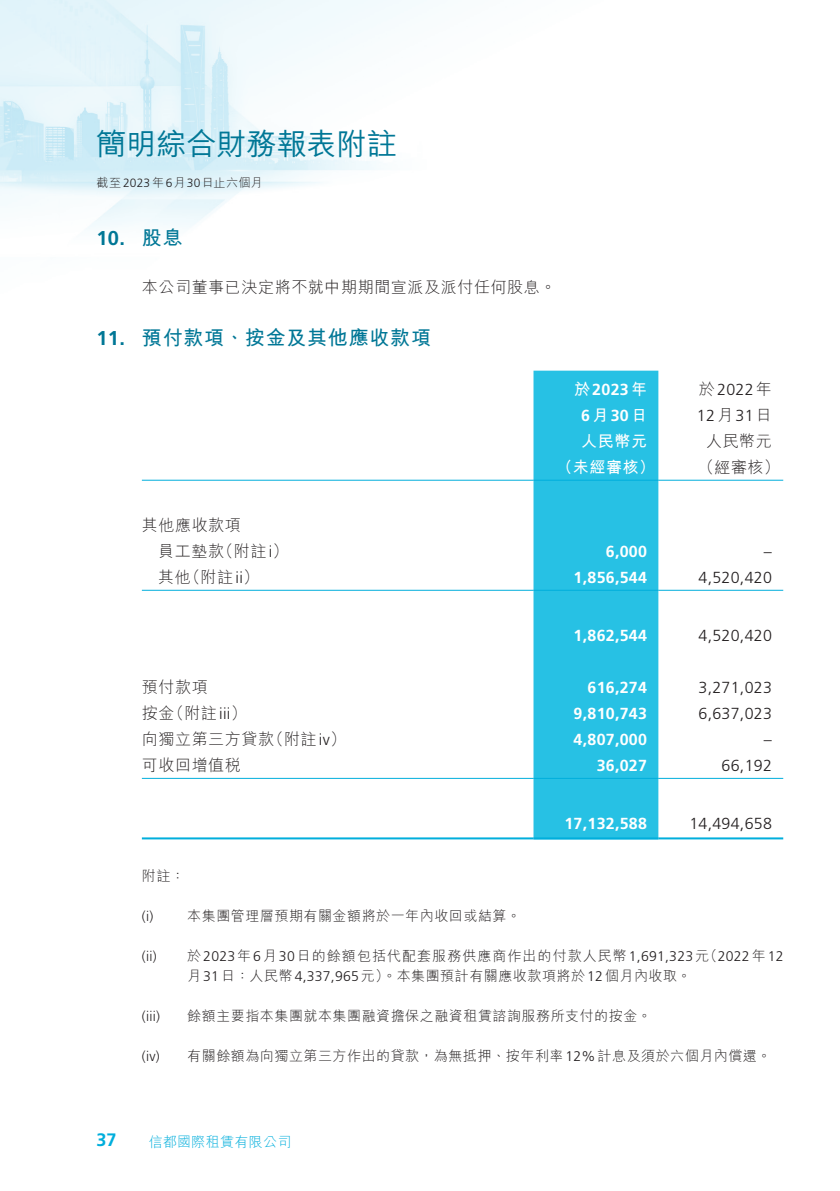
<style>
.page{position:relative;width:840px;height:1191px;background:#fff}
.page>*{position:absolute;margin:0;border:0;box-sizing:border-box;transform-origin:0 0}
.t1{font:500 30px "M Hei HK";letter-spacing:-.005em;color:#007796}
._01_H1{font:700 20px "M Hei HK";letter-spacing:.035em;color:#007796}
._01_H1-2{font:700 20px "Frutiger LT Std";color:#007796}
.t2{font:700 18px "Frutiger LT Std";color:#00aedc}
._50_Table_txt{font:700 16px "Frutiger LT Std";letter-spacing:.015em;color:#fff}
._50_Table_txt-2{font:300 16px "Frutiger LT Std";letter-spacing:.015em;color:#231f20}
._50_Table_txt-3{font:300 16px "M Hei HK";letter-spacing:.035em;color:#231f20}
._00_txt{font:300 16px "M Hei HK";letter-spacing:.035em;color:#231f20}
._50_Table_txt-4{font:700 16px "M Hei HK";letter-spacing:.035em;color:#fff}
._06_Notes{font:300 14px "M Hei HK";letter-spacing:.035em;color:#231f20}
._06_Notes-2{font:300 14px/20px "M Hei HK";letter-spacing:.075em;color:#231f20}
.t3{font:300 14px "M Hei HK";letter-spacing:.02em;color:#00aedc}
._06_Notes-3{font:300 14px "Frutiger LT Std";color:#231f20}
.t4{font:300 12px "M Hei HK";letter-spacing:.025em;color:#231f20}
.s1{font-family:"Frutiger LT Std"}
.s2{font-family:"M Hei HK"}
</style>
<div class="page">
<img style="left:0;top:0;width:427px;height:229px">
<div style="left:533px;top:371px;width:125px;height:466px;background:#27c1e4"></div>
<hr style="left:142px;top:480px;width:391px;height:1px;background:#00aedc">
<hr style="left:533px;top:480px;width:125px;height:1px;background:#00aedc">
<hr style="left:658px;top:480px;width:124px;height:1px;background:#00aedc">
<hr style="left:142px;top:590px;width:391px;height:1px;background:#00aedc">
<hr style="left:533px;top:590px;width:125px;height:1px;background:#00aedc">
<hr style="left:658px;top:590px;width:124px;height:1px;background:#00aedc">
<hr style="left:142px;top:778px;width:391px;height:1px;background:#00aedc">
<hr style="left:533px;top:778px;width:125px;height:1px;background:#00aedc">
<hr style="left:658px;top:778px;width:124px;height:1px;background:#00aedc">
<hr style="left:142px;top:837px;width:391px;height:2px;background:#00aedc">
<hr style="left:533px;top:837px;width:125px;height:2px;background:#00aedc">
<hr style="left:658px;top:837px;width:124px;height:2px;background:#00aedc">
<h1 class="t1" style="left:96px;top:122px;width:302px">簡明綜合財務報表附註</h1>
<p class="t4" style="left:96px;top:176px;width:168px">截至 <span class="s1">2023</span>年<span class="s1">6</span>月<span class="s1">30</span>日止六個月</p>
<p class="_01_H1-2" style="left:96px;top:226px;width:88px">10. <span class="s2">股息</span></p>
<p class="_00_txt" style="left:142px;top:279px;width:415px">本公司董事已決定將不就中期期間宣派及派付任何股息。</p>
<p class="_01_H1" style="left:96px;top:323px;width:336px"><span class="s1">11.</span> 預付款項、按金及其他應收款項</p>
<p class="_50_Table_txt" style="left:573px;top:380px;width:74px"><span class="s2">於</span>2023<span class="s2">年</span></p>
<p class="_50_Table_txt" style="left:581px;top:406px;width:67px">6<span class="s2">月</span>30<span class="s2">日</span></p>
<p class="_50_Table_txt-2" style="left:698px;top:380px;width:74px"><span class="s2">於</span>2022<span class="s2">年</span></p>
<p class="_50_Table_txt-2" style="left:696px;top:406px;width:76px">12<span class="s2">月</span>31<span class="s2">日</span></p>
<p class="_50_Table_txt-4" style="left:581px;top:429px;width:67px">人民幣元</p>
<p class="_50_Table_txt-3" style="left:705px;top:432px;width:67px">人民幣元</p>
<p class="_50_Table_txt-4" style="left:556px;top:455px;width:100px">（未經審核）</p>
<p class="_50_Table_txt-3" style="left:697px;top:458px;width:83px">（經審核）</p>
<p class="_50_Table_txt-3" style="left:142px;top:516px;width:100px">其他應收款項</p>
<p class="_50_Table_txt-3" style="left:158px;top:542px;width:132px">員工墊款（附註<span class="s1">i</span>）</p>
<p class="_50_Table_txt" style="left:605px;top:542px;width:43px">6,000</p>
<p class="_50_Table_txt-2" style="left:763px;top:542px;width:9px">–</p>
<p class="_50_Table_txt-3" style="left:158px;top:568px;width:102px">其他（附註<span class="s1">ii</span>）</p>
<p class="_50_Table_txt" style="left:573px;top:568px;width:75px">1,856,544</p>
<p class="_50_Table_txt-2" style="left:698px;top:568px;width:75px">4,520,420</p>
<p class="_50_Table_txt" style="left:573px;top:626px;width:75px">1,862,544</p>
<p class="_50_Table_txt-2" style="left:698px;top:626px;width:75px">4,520,420</p>
<p class="_50_Table_txt-3" style="left:142px;top:678px;width:67px">預付款項</p>
<p class="_50_Table_txt" style="left:587px;top:678px;width:61px">616,274</p>
<p class="_50_Table_txt-2" style="left:698px;top:678px;width:75px">3,271,023</p>
<p class="_50_Table_txt-3" style="left:142px;top:704px;width:106px">按金（附註<span class="s1">iii</span>）</p>
<p class="_50_Table_txt" style="left:573px;top:704px;width:75px">9,810,743</p>
<p class="_50_Table_txt-2" style="left:698px;top:704px;width:75px">6,637,023</p>
<p class="_50_Table_txt-3" style="left:142px;top:730px;width:206px">向獨立第三方貸款（附註<span class="s1">iv</span>）</p>
<p class="_50_Table_txt" style="left:573px;top:730px;width:75px">4,807,000</p>
<p class="_50_Table_txt-2" style="left:763px;top:730px;width:9px">–</p>
<p class="_50_Table_txt-3" style="left:142px;top:756px;width:100px">可收回增值稅</p>
<p class="_50_Table_txt" style="left:596px;top:756px;width:52px">36,027</p>
<p class="_50_Table_txt-2" style="left:721px;top:756px;width:52px">66,192</p>
<p class="_50_Table_txt" style="left:564px;top:814px;width:84px">17,132,588</p>
<p class="_50_Table_txt-2" style="left:689px;top:814px;width:84px">14,494,658</p>
<p class="_06_Notes" style="left:142px;top:869px;width:44px">附註：</p>
<p class="_06_Notes-3" style="left:142px;top:908px;width:13px">(i)</p>
<p class="_06_Notes" style="left:187px;top:909px;width:335px">本集團管理層預期有關金額將於一年內收回或結算。</p>
<p class="_06_Notes-2" style="left:187px;top:946px;width:597px;text-indent:-45px"><span class="s1">(ii)</span> 於<span class="s1">2023</span>年<span class="s1">6</span>月<span class="s1">30</span>日的餘額包括代配套服務供應商作出的付款人民幣<span class="s1">1,691,323</span>元（<span class="s1">2022</span>年<span class="s1">12</span>月<span class="s1">31</span>日：人民幣<span class="s1">4,337,965</span>元）。本集團預計有關應收款項將於<span class="s1">12</span>個月內收取。</p>
<p class="_06_Notes-3" style="left:142px;top:1008px;width:20px">(iii)</p>
<p class="_06_Notes" style="left:187px;top:1009px;width:465px">餘額主要指本集團就本集團融資擔保之融資租賃諮詢服務所支付的按金。</p>
<p class="_06_Notes" style="left:142px;top:1049px;width:630px"><span class="s1">(iv)</span> 有關餘額為向獨立第三方作出的貸款，為無抵押、按年利率<span class="s1">12%</span>計息及須於六個月內償還。</p>
<p class="t2" style="left:96px;top:1129px;width:22px">37</p>
<p class="t3" style="left:149px;top:1134px;width:144px">信都國際租賃有限公司</p>
</div>
